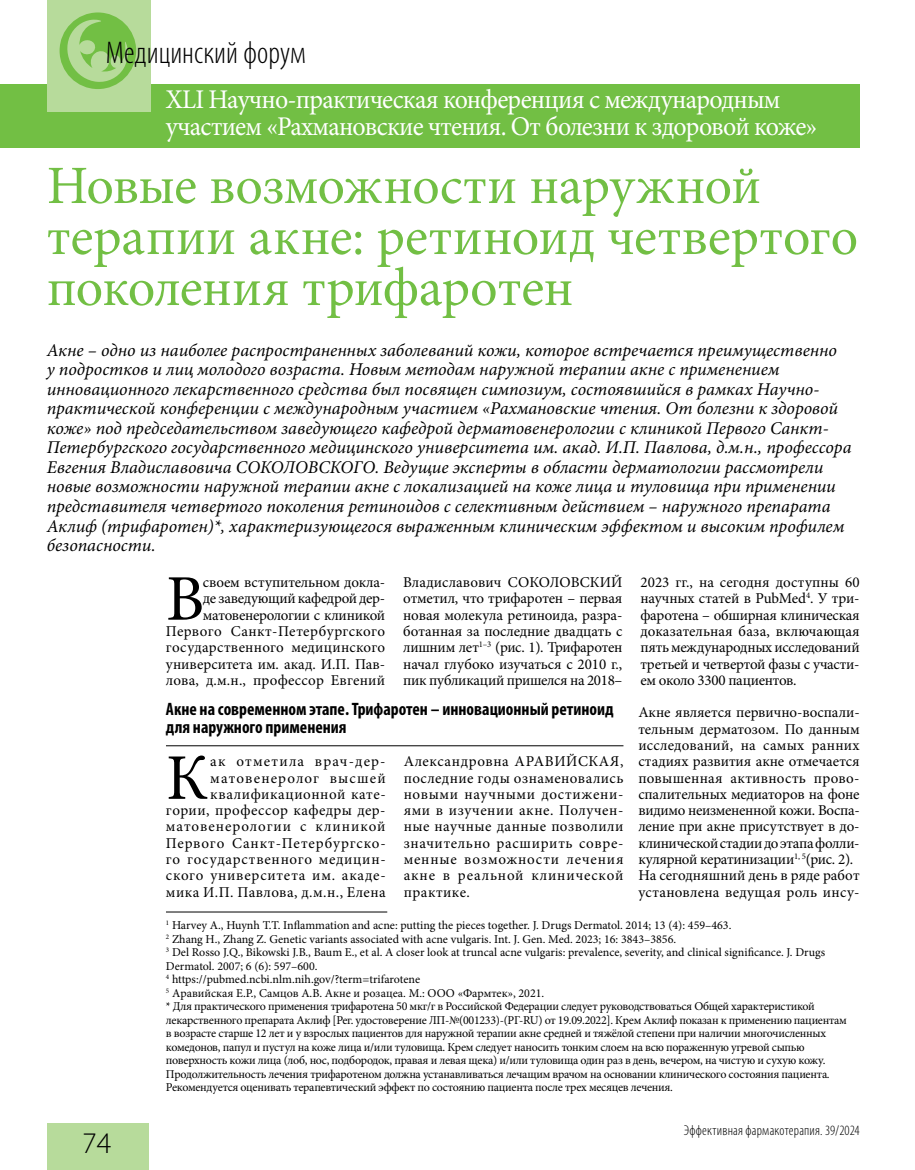
<style>
.page{position:relative;width:915px;height:1170px;background:#fff}
.page>*{position:absolute;margin:0;border:0;box-sizing:border-box;transform-origin:0 0}
.t1{font:65.1px "Minion Pro";color:#000}
.t2{font:54px/51px "Minion Pro";letter-spacing:-.005em;color:#72bf44}
.t3{font:300 condensed 31.5px "Myriad Pro";color:#000}
.t4{font:300 30px "Myriad Pro";color:#000}
.t5{font:27px/27px "Minion Pro";letter-spacing:-.03em;color:#fff;scale:.96 1}
.t6{font:italic 18px/19.5px "Minion Pro";color:#000}
.t7{font:700 condensed 18px/18px "Myriad Pro";color:#000}
.t8{font:15px/16.4px "Minion Pro";letter-spacing:.01em;color:#000;text-align:justify}
.t9{font:15px/16.4px "Minion Pro";letter-spacing:.05em;color:#000;text-align:right}
.t10{font:300 condensed 14.25px "Myriad Pro";letter-spacing:.015em;color:#000}
.t11{font:12px/13.5px "Minion Pro";letter-spacing:-.02em;color:#000}
</style>
<div class="page">
<div style="left:0;top:84px;width:859px;height:63px;background:#72bf44"></div>
<div style="left:47px;top:0;width:103px;height:111px;background:#b7db9b"></div>
<div style="left:47px;top:1123px;width:101px;height:46px;background:#b7db9b"></div>
<div style="left:60px;top:12px;width:76px;height:77px;background:#72bf44;border-radius:50%"></div>
<svg style="left:66px;top:20px;width:63px;height:63px"></svg>
<hr style="left:166px;top:911px;width:221px;height:1px;background:#000">
<hr style="left:166px;top:745px;width:457px;height:1px;background:#000">
<h3 class="t3" style="left:106px;top:34px;width:201px">Медицинский форум</h3>
<h3 class="t5" style="left:166px;top:86px;width:679px">XLI Научно-практическая конференция с международным участием «Рахмановские чтения. От болезни к здоровой коже»</h3>
<h2 class="t2" style="left:47px;top:160px;width:812px">Новые возможности наружной терапии акне: ретиноид четвертого поколения трифаротен</h2>
<p class="t6" style="left:47px;top:340px;width:806px">Акне – одно из наиболее распространенных заболеваний кожи, которое встречается преимущественно<br>у подростков и лиц молодого возраста. Новым методам наружной терапии акне с применением инновационного лекарственного средства был посвящен симпозиум, состоявшийся в рамках Научно&shy;практической конференции с международным участием «Рахмановские чтения. От болезни к здоровой коже» под председательством заведующего кафедрой дерматовенерологии с клиникой Первого Санкт-Петербургского государственного медицинского университета им. акад. И.П. Павлова, д.м.н., профессора Евгения Владиславовича СОКОЛОВСКОГО. Ведущие эксперты в области дерматологии рассмотрели новые возможности наружной терапии акне с локализацией на коже лица и туловища при применении представителя четвертого поколения ретиноидов с селективным действием – наружного препарата Аклиф (трифаротен)*, характеризующегося выраженным клиническим эффектом и высоким профилем безопасности.</p>
<p class="t8" style="left:166px;top:574px;width:221px;text-align:right">своем вступительном докла-<br>де заведующий кафедрой дер&shy;матовенерологии с клиникой<br>Первого Санкт-Петербургского государственного медицинского университета им. акад. И.П. Пав&shy;лова, д.м.н., профессор Евгений</p>
<p class="t8" style="left:403px;top:574px;width:221px">Владиславович СОКОЛОВСКИЙ отметил, что трифаротен – первая новая молекула ретиноида, разра&shy;ботанная за последние двадцать с лишним лет<sup>1–3</sup> (рис. 1). Трифаротен начал глубоко изучаться с 2010 г., пик публикаций пришелся на 2018–</p>
<p class="t8" style="left:640px;top:574px;width:221px">2023 гг., на сегодня доступны 60 научных статей в PubMed<sup>4</sup>. У три&shy;фаротена – обширная клиническая доказательная база, включающая пять международных исследований третьей и четвертой фазы с участи&shy;ем около 3300 пациентов.</p>
<h1 class="t1" style="left:166px;top:555px;width:40px">В</h1>
<h3 class="t7" style="left:166px;top:699px;width:449px">Акне на современном этапе. Трифаротен – инновационный ретиноид для наружного применения</h3>
<p class="t9" style="left:166px;top:753px;width:221px">ак отметила врач-дер&shy;матовенеролог высшей квалификационной кате&shy;гории, профессор кафедры дер&shy;матовенерологии с клиникой<br>Первого Санкт-Петербургско&shy;го государственного медицин&shy;ского университета им. акаде&shy;мика И.П. Павлова, д.м.н., Елена</p>
<p class="t8" style="left:403px;top:753px;width:221px">Александровна АРАВИЙСКАЯ, последние годы ознаменовались новыми научными достижени&shy;ями в изучении акне. Получен&shy;ные научные данные позволили значительно расширить совре&shy;менные возможности лечения акне в реальной клинической практике.</p>
<h1 class="t1" style="left:166px;top:734px;width:44px">К</h1>
<p class="t8" style="left:638px;top:704px;width:223px;text-align:left">Акне является первично-воспали&shy;тельным дерматозом. По данным исследований, на самых ранних стадиях развития акне отмечается повышенная активность прово&shy;спалительных медиаторов на фоне видимо неизмененной кожи. Воспа&shy;ление при акне присутствует в до&shy;клинической стадии до этапа фолли&shy;кулярной кератинизации<sup>1,</sup> <sup>5</sup>(рис. 2).<br>На сегодняшний день в ряде работ установлена ведущая роль инсу-</p>
<h3 class="t4" style="left:82px;top:1126px;width:31px">74</h3>
<p class="t11" style="left:166px;top:918px;width:682px"><sup>1</sup> Harvey A., Huynh T.T. Inflammation and acne: putting the pieces together. J. Drugs Dermatol. 2014; 13 (4): 459–463.<br><sup>2</sup> Zhang H., Zhang Z. Genetic variants associated with acne vulgaris. Int. J. Gen. Med. 2023; 16: 3843–3856.<br><sup>3</sup> Del Rosso J.Q., Bikowski J.B., Baum E., et al. A closer look at truncal acne vulgaris: prevalence, severity, and clinical significance. J. Drugs Dermatol. 2007; 6 (6): 597–600.<br><sup>4</sup> https://pubmed.ncbi.nlm.nih.gov/?term=trifarotene<br><sup>5</sup> Аравийская Е.Р., Самцов А.В. Акне и розацеа. М.: ООО «Фармтек», 2021.<br>* Для практического применения трифаротена 50 мкг/г в Российской Федерации следует руководствоваться Общей характеристикой лекарственного препарата Аклиф [Рег. удостоверение ЛП-№(001233)-(РГ-RU) от 19.09.2022]. Крем Аклиф показан к применению пациентам в возрасте старше 12 лет и у взрослых пациентов для наружной терапии акне средней и тяжёлой степени при наличии многочисленных комедонов, папул и пустул на коже лица и/или туловища. Крем следует наносить тонким слоем на всю пораженную угревой сыпью поверхность кожи лица (лоб, нос, подбородок, правая и левая щека) и/или туловища один раз в день, вечером, на чистую и сухую кожу.<br>Продолжительность лечения трифаротеном должна устанавливаться лечащим врачом на основании клинического состояния пациента.<br>Рекомендуется оценивать терапевтический эффект по состоянию пациента после трех месяцев лечения.</p>
<p class="t10" style="left:683px;top:1121px;width:177px">Эффективная фармакотерапия. 39/2024</p>
</div>
